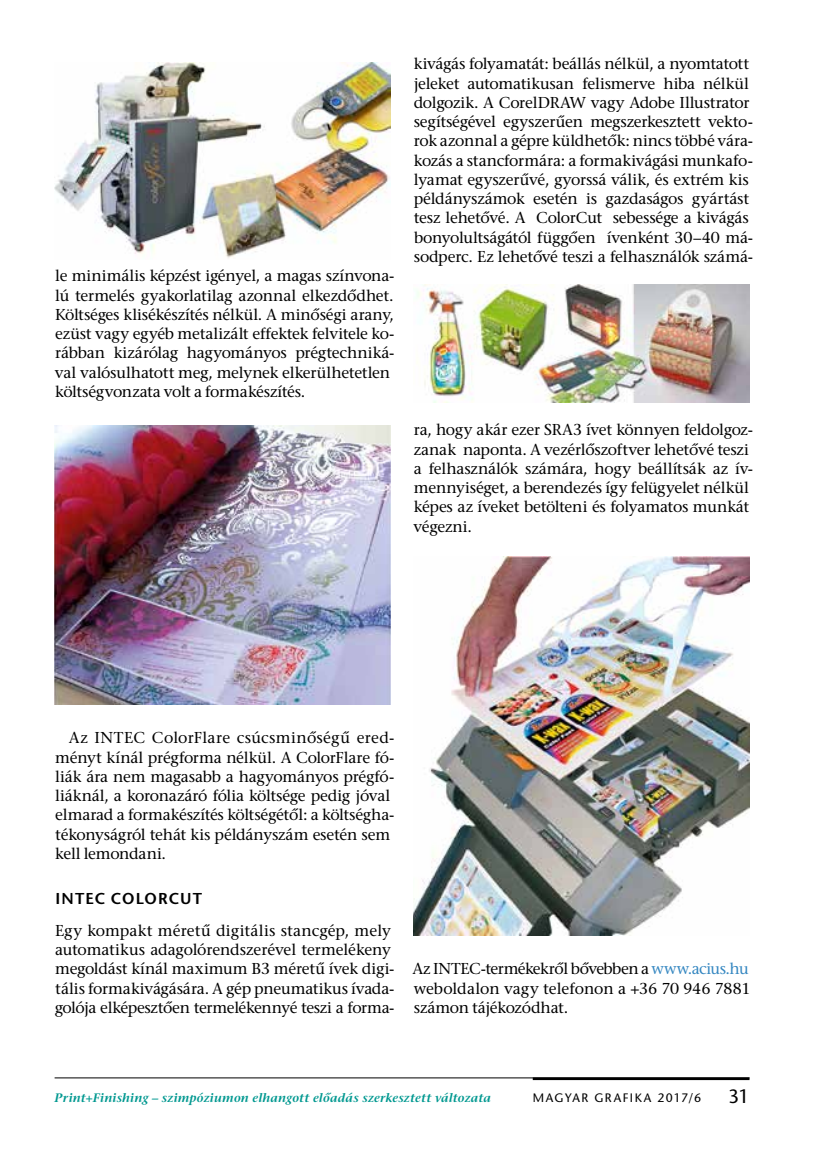
<style>
.page{position:relative;width:819px;height:1166px;background:#fff}
.page>*{position:absolute;margin:0;border:0;box-sizing:border-box;transform-origin:0 0}
.t1{font:19.25px "ITC Stone Sans";color:#000}
.t2{font:15.75px/19.2px "ITC Stone Serif";letter-spacing:-.015em;color:#000}
.t3{font:600 15.75px "ITC Stone Sans";letter-spacing:.07em;color:#000}
.t4{font:italic 600 12.25px "ITC Stone Serif";letter-spacing:.015em;color:#009890}
.t5{font:12.25px "ITC Stone Sans";letter-spacing:.12em;color:#000}
.s1{color:#3587c1}
</style>
<div class="page">
<hr style="left:55px;top:1077px;width:694px;height:1px;background:#000">
<hr style="left:532px;top:1077px;width:217px;height:3px;background:#000">
<img style="left:55px;top:62px;width:336px;height:196px">
<img style="left:55px;top:425px;width:336px;height:280px">
<img style="left:417px;top:285px;width:332px;height:117px">
<img style="left:413px;top:556px;width:336px;height:380px">
<p class="t2" style="left:55px;top:268px;width:341px">le minimális képzést igényel, a magas színvona&shy;lú termelés gyakorlatilag azonnal elkezdődhet.<br>Költséges klisékészítés nélkül. A minőségi arany, ezüst vagy egyéb metalizált effektek felvitele ko&shy;rábban kizárólag hagyományos prégtechniká&shy;val valósulhatott meg, melynek elkerülhetetlen költségvonzata volt a formakészítés.</p>
<p class="t2" style="left:413px;top:57px;width:341px">kivágás folyamatát: beállás nélkül, a nyomtatott jeleket automatikusan felismerve hiba nélkül dolgozik. A CorelDRAW vagy Adobe Illustrator segítségével egyszerűen megszerkesztett vekto&shy;rok azonnal a gépre küldhetők: nincs többé vára&shy;kozás a stancformára: a formakivágási munkafo&shy;lyamat egyszerűvé, gyorssá válik, és extrém kis példányszámok esetén is gazdaságos gyártást tesz lehetővé. A ColorCut sebessége a kivágás bonyolultságától függően ívenként 30–40 má&shy;sodperc. Ez lehetővé teszi a felhasználók számá-</p>
<p class="t2" style="left:413px;top:422px;width:341px">ra, hogy akár ezer SRA3 ívet könnyen feldolgoz&shy;zanak naponta. A vezérlőszoftver lehetővé teszi a felhasználók számára, hogy beállítsák az ív&shy;mennyiséget, a berendezés így felügyelet nélkül képes az íveket betölteni és folyamatos munkát végezni.</p>
<p class="t2" style="left:55px;top:730px;width:341px;text-indent:14px">Az INTEC ColorFlare csúcsminőségű ered&shy;ményt kínál prégforma nélkül. A ColorFlare fó&shy;liák ára nem magasabb a hagyományos prégfó&shy;liáknál, a koronazáró fólia költsége pedig jóval elmarad a formakészítés költségétől: a költségha&shy;tékonyságról tehát kis példányszám esetén sem kell lemondani.</p>
<p class="t3" style="left:56px;top:890px;width:148px">INTEC COLORCUT</p>
<p class="t2" style="left:55px;top:923px;width:341px">Egy kompakt méretű digitális stancgép, mely automatikus adagolórendszerével termelékeny megoldást kínál maximum B3 méretű ívek digi&shy;tális formakivágására. A gép pneumatikus ívada&shy;golója elképesztően termelékennyé teszi a forma-</p>
<p class="t2" style="left:412px;top:961px;width:339px;text-align:justify">Az INTEC-termékekről bővebben a <span class="s1">www.acius.hu </span>weboldalon vagy telefonon a +36 70 946 7881 számon tájékozódhat.</p>
<p class="t4" style="left:55px;top:1091px;width:438px">Print+Finishing – szimpóziumon elhangott előadás szerkesztett változata</p>
<p class="t5" style="left:532px;top:1091px;width:170px">MAGYAR GRAFIKA 2017/6</p>
<p class="t1" style="left:728px;top:1085px;width:23px">31</p>
</div>
